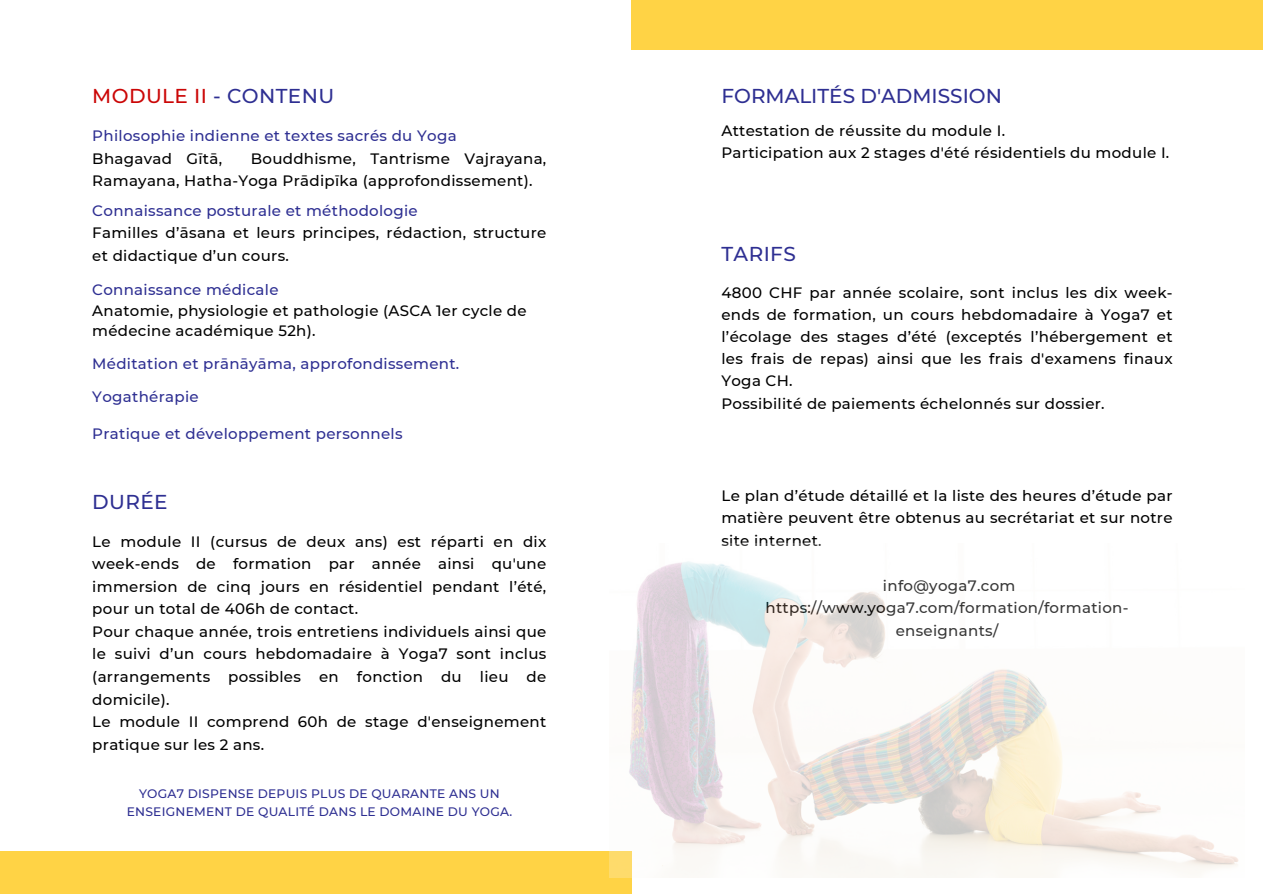
<style>
.page{position:relative;width:1263px;height:894px;background:#fff}
.page>*{position:absolute;margin:0;border:0;box-sizing:border-box;transform-origin:0 0}
.t1{font:500 20.1px "Montserrat";color:#2e2f92}
.t2{font:500 20.1px "Montserrat";letter-spacing:.02em;color:#cb0606}
.t3{font:500 15px/22.5px "Montserrat";letter-spacing:.02em;color:#000;text-align:justify}
.t4{font:500 15px "Montserrat";letter-spacing:.02em;color:#2e2f92}
.t5{font:500 12.3px/17.9px "Montserrat";letter-spacing:.02em;color:#2e2f92;text-align:center}
.s1{color:#2e2f92}
</style>
<div class="page">
<div style="left:631px;top:0;width:632px;height:50px;background:#ffd345"></div>
<div style="left:0;top:850px;width:631px;height:43px;background:#ffd345"></div>
<img style="left:610px;top:561px;width:629px;height:315px">
<p class="t2" style="left:92px;top:83px;width:243px">MODULE II <span class="s1">- CONTENU</span></p>
<p class="t1" style="left:721px;top:84px;width:282px">FORMALITÉS D'ADMISSION</p>
<p class="t4" style="left:92px;top:126px;width:366px">Philosophie indienne et textes sacrés du Yoga</p>
<p class="t3" style="left:92px;top:147px;width:131px">Bhagavad Gītā,</p>
<p class="t3" style="left:721px;top:119px;width:285px">Attestation de réussite du module I.</p>
<p class="t3" style="left:721px;top:141px;width:449px">Participation aux 2 stages d'été résidentiels du module I.</p>
<p class="t3" style="left:92px;top:147px;width:456px;text-indent:159px">Bouddhisme, Tantrisme Vajrayana,<br>Ramayana, Hatha-Yoga Prādipīka (approfondissement).</p>
<p class="t4" style="left:92px;top:201px;width:327px">Connaissance posturale et méthodologie</p>
<p class="t3" style="left:92px;top:221px;width:456px">Familles d’āsana et leurs principes, rédaction, structure et didactique d’un cours.</p>
<p class="t1" style="left:721px;top:241px;width:76px">TARIFS</p>
<p class="t3" style="left:721px;top:281px;width:453px">4800 CHF par année scolaire, sont inclus les dix week&shy;ends de formation, un cours hebdomadaire à Yoga7 et l’écolage des stages d’été (exceptés l’hébergement et les frais de repas) ainsi que les frais d'examens finaux Yoga CH.</p>
<p class="t3" style="left:721px;top:392px;width:385px">Possibilité de paiements échelonnés sur dossier.</p>
<p class="t4" style="left:92px;top:281px;width:188px">Connaissance médicale</p>
<p class="t3" style="left:92px;top:300px;width:436px;line-height:20.2px">Anatomie, physiologie et pathologie (ASCA 1er cycle de médecine académique 52h).</p>
<p class="t4" style="left:92px;top:354px;width:368px">Méditation et prānāyāma, approfondissement.</p>
<p class="t4" style="left:92px;top:387px;width:108px">Yogathérapie</p>
<p class="t4" style="left:92px;top:424px;width:312px">Pratique et développement personnels</p>
<p class="t1" style="left:92px;top:489px;width:77px">DURÉE</p>
<p class="t3" style="left:92px;top:530px;width:456px">Le module II (cursus de deux ans) est réparti en dix week-ends de formation par année ainsi qu'une immersion de cinq jours en résidentiel pendant l’été, pour un total de 406h de contact.</p>
<p class="t3" style="left:92px;top:620px;width:456px">Pour chaque année, trois entretiens individuels ainsi que le suivi d’un cours hebdomadaire à Yoga7 sont inclus (arrangements possibles en fonction du lieu de domicile).</p>
<p class="t3" style="left:92px;top:710px;width:456px">Le module II comprend 60h de stage d'enseignement pratique sur les 2 ans.</p>
<p class="t5" style="left:127px;top:784px;width:387px">YOGA7 DISPENSE DEPUIS PLUS DE QUARANTE ANS UN<br>ENSEIGNEMENT DE QUALITÉ DANS LE DOMAINE DU YOGA.</p>
<p class="t3" style="left:721px;top:484px;width:453px">Le plan d’étude détaillé et la liste des heures d’étude par matière peuvent être obtenus au secrétariat et sur notre site internet.</p>
<p class="t3" style="left:883px;top:574px;width:134px">info@yoga7.com</p>
<p class="t3" style="left:765px;top:596px;width:364px;text-align:center">https://www.yoga7.com/formation/formation&shy;enseignants/</p>
</div>
